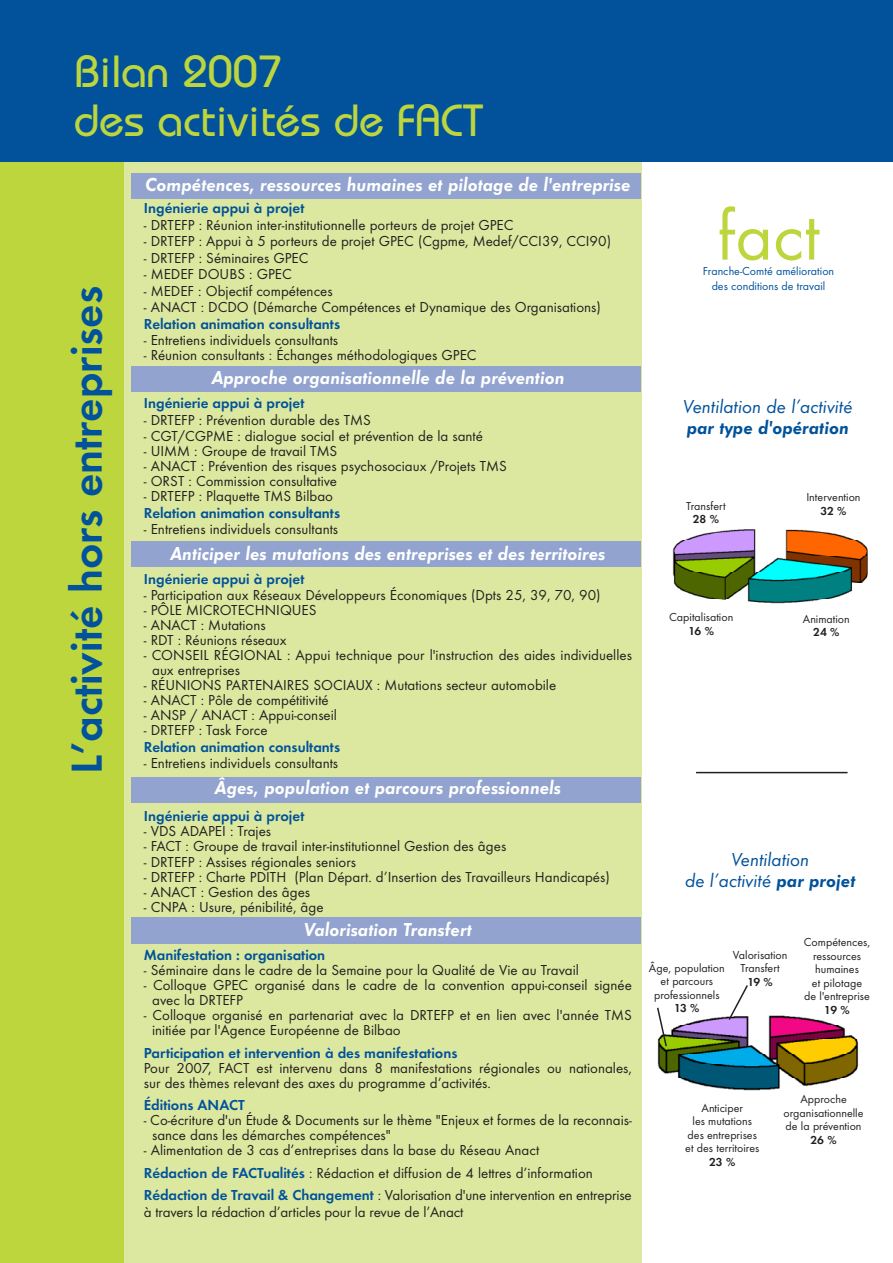
<style>
.page{position:relative;width:893px;height:1263px;background:#fff}
.page>*{position:absolute;margin:0;border:0;box-sizing:border-box;transform-origin:0 0}
.Normal_e{font:72px "Function";color:#bdd63e}
.Normal_e-2{font:500 45px "Bauhaus";color:#bdd63e}
.Normal_e-3{font:700 45px "Function";color:#01529b}
.Normal_e-4{font:italic 700 19.5px "Function";color:#fff}
.Normal_e-5{font:italic 19.5px/21px "Function";color:#01529b;text-align:center}
.Normal_e-6{font:italic 700 19.5px "Function";color:#01529b}
.Normal_e-7{font:15px/15px "Function";color:#231f20}
.Normal_e-8{font:700 15px "Function";color:#01529b}
.Normal_e-9{font:12px/13.5px "Function";color:#231f20;text-align:center}
.Normal_e-10{font:12px/15px "Function";color:#01529b;text-align:center}
.Normal_e-11{font:700 12px "Function";color:#231f20}
.s1{font-weight:700;color:#01529b}
.s2{font-weight:700}
</style>
<div class="page">
<img style="left:657px;top:1015px;width:202px;height:76px">
<img style="left:672px;top:529px;width:196px;height:75px">
<div style="left:123px;top:153px;width:519px;height:1110px;background:#dce89f"></div>
<div style="left:0;top:43px;width:123px;height:1220px;background:#bdd63e"></div>
<div style="left:0;top:0;width:893px;height:162px;background:#01529b"></div>
<div style="left:132px;top:366px;width:509px;height:25px;background:#91a3ce"></div>
<div style="left:132px;top:173px;width:509px;height:26px;background:#91a3ce"></div>
<div style="left:132px;top:777px;width:509px;height:26px;background:#91a3ce"></div>
<div style="left:132px;top:917px;width:509px;height:27px;background:#91a3ce"></div>
<div style="left:132px;top:541px;width:509px;height:26px;background:#91a3ce"></div>
<hr style="left:696px;top:772px;width:152px;height:1px;background:#231f20">
<svg style="left:657px;top:1007px;width:11px;height:41px"></svg>
<svg style="left:727px;top:985px;width:22px;height:36px"></svg>
<p class="Normal_e-2" style="left:74px;top:45px;width:210px">Bilan 2007</p>
<p class="Normal_e-2" style="left:74px;top:94px;width:410px">des activités de FACT</p>
<p class="Normal_e-3" style="left:60px;top:774px;width:490px;rotate:-90deg">L’activité hors entreprises</p>
<p class="Normal_e-4" style="left:145px;top:173px;width:487px">Compétences, ressources humaines et pilotage de l'entreprise</p>
<p class="Normal_e-8" style="left:144px;top:199px;width:162px">Ingénierie appui à projet</p>
<p class="Normal_e-7" style="left:144px;top:217px;width:371px">- DRTEFP : Réunion inter-institutionnelle porteurs de projet GPEC</p>
<p class="Normal_e-7" style="left:144px;top:234px;width:469px">- DRTEFP : Appui à 5 porteurs de projet GPEC (Cgpme, Medef/CCI39, CCI90)</p>
<p class="Normal_e-7" style="left:144px;top:250px;width:166px">- DRTEFP : Séminaires GPEC</p>
<p class="Normal_e-7" style="left:144px;top:267px;width:150px">- MEDEF DOUBS : GPEC</p>
<p class="Normal_e-7" style="left:144px;top:283px;width:190px">- MEDEF : Objectif compétences</p>
<p class="Normal_e-7" style="left:144px;top:300px;width:458px">- ANACT : DCDO (Démarche Compétences et Dynamique des Organisations)</p>
<p class="Normal_e-8" style="left:144px;top:315px;width:198px">Relation animation consultants</p>
<p class="Normal_e-7" style="left:144px;top:333px;width:196px">- Entretiens individuels consultants</p>
<p class="Normal_e-7" style="left:144px;top:348px;width:334px">- Réunion consultants : Échanges méthodologiques GPEC</p>
<p class="Normal_e-4" style="left:211px;top:366px;width:355px">Approche organisationnelle de la prévention</p>
<p class="Normal_e-8" style="left:144px;top:394px;width:162px">Ingénierie appui à projet</p>
<p class="Normal_e-7" style="left:144px;top:412px;width:228px">- DRTEFP : Prévention durable des TMS</p>
<p class="Normal_e-7" style="left:144px;top:429px;width:341px">- CGT/CGPME : dialogue social et prévention de la santé</p>
<p class="Normal_e-7" style="left:144px;top:444px;width:195px">- UIMM : Groupe de travail TMS</p>
<p class="Normal_e-7" style="left:144px;top:459px;width:365px">- ANACT : Prévention des risques psychosociaux /Projets TMS</p>
<p class="Normal_e-7" style="left:144px;top:474px;width:195px">- ORST : Commission consultative</p>
<p class="Normal_e-7" style="left:144px;top:489px;width:191px">- DRTEFP : Plaquette TMS Bilbao</p>
<p class="Normal_e-8" style="left:144px;top:504px;width:198px">Relation animation consultants</p>
<p class="Normal_e-7" style="left:144px;top:522px;width:196px">- Entretiens individuels consultants</p>
<p class="Normal_e-4" style="left:170px;top:542px;width:437px">Anticiper les mutations des entreprises et des territoires</p>
<p class="Normal_e-8" style="left:144px;top:570px;width:162px">Ingénierie appui à projet</p>
<p class="Normal_e-7" style="left:144px;top:588px;width:458px">- Participation aux Réseaux Développeurs Économiques (Dpts 25, 39, 70, 90)</p>
<p class="Normal_e-7" style="left:144px;top:603px;width:174px">- PÔLE MICROTECHNIQUES</p>
<p class="Normal_e-7" style="left:144px;top:618px;width:123px">- ANACT : Mutations</p>
<p class="Normal_e-7" style="left:144px;top:633px;width:144px">- RDT : Réunions réseaux</p>
<p class="Normal_e-7" style="left:152px;top:648px;width:481px;text-indent:-8px">- CONSEIL RÉGIONAL : Appui technique pour l'instruction des aides individuelles aux entreprises</p>
<p class="Normal_e-7" style="left:144px;top:678px;width:414px">- RÉUNIONS PARTENAIRES SOCIAUX : Mutations secteur automobile</p>
<p class="Normal_e-7" style="left:144px;top:693px;width:186px">- ANACT : Pôle de compétitivité</p>
<p class="Normal_e-7" style="left:144px;top:708px;width:195px">- ANSP / ANACT : Appui-conseil</p>
<p class="Normal_e-7" style="left:144px;top:723px;width:125px">- DRTEFP : Task Force</p>
<p class="Normal_e-8" style="left:144px;top:738px;width:198px">Relation animation consultants</p>
<p class="Normal_e-7" style="left:144px;top:756px;width:196px">- Entretiens individuels consultants</p>
<p class="Normal_e-4" style="left:215px;top:776px;width:348px">Âges, population et parcours professionnels</p>
<p class="Normal_e-8" style="left:144px;top:807px;width:162px">Ingénierie appui à projet</p>
<p class="Normal_e-7" style="left:144px;top:823px;width:129px">- VDS ADAPEI : Trajes</p>
<p class="Normal_e-7" style="left:144px;top:838px;width:364px">- FACT : Groupe de travail inter-institutionnel Gestion des âges</p>
<p class="Normal_e-7" style="left:144px;top:855px;width:214px">- DRTEFP : Assises régionales seniors</p>
<p class="Normal_e-7" style="left:144px;top:870px;width:467px">- DRTEFP : Charte PDITH (Plan Départ. d’Insertion des Travailleurs Handicapés)</p>
<p class="Normal_e-7" style="left:144px;top:885px;width:168px">- ANACT : Gestion des âges</p>
<p class="Normal_e-7" style="left:144px;top:900px;width:181px">- CNPA : Usure, pénibilité, âge</p>
<p class="Normal_e-4" style="left:304px;top:918px;width:170px">Valorisation Transfert</p>
<p class="Normal_e-8" style="left:144px;top:946px;width:183px">Manifestation : organisation</p>
<p class="Normal_e-7" style="left:144px;top:963px;width:437px">- Séminaire dans le cadre de la Semaine pour la Qualité de Vie au Travail</p>
<p class="Normal_e-7" style="left:152px;top:978px;width:481px;text-indent:-8px">- Colloque GPEC organisé dans le cadre de la convention appui-conseil signée avec la DRTEFP</p>
<p class="Normal_e-7" style="left:152px;top:1008px;width:481px;text-indent:-8px">- Colloque organisé en partenariat avec la DRTEFP et en lien avec l'année TMS initiée par l'Agence Européenne de Bilbao</p>
<p class="Normal_e-8" style="left:144px;top:1044px;width:315px">Participation et intervention à des manifestations</p>
<p class="Normal_e-7" style="left:144px;top:1060px;width:489px">Pour 2007, FACT est intervenu dans 8 manifestations régionales ou nationales, sur des thèmes relevant des axes du programme d’activités.</p>
<p class="Normal_e-8" style="left:144px;top:1096px;width:102px">Éditions ANACT</p>
<p class="Normal_e-7" style="left:152px;top:1113px;width:481px;text-indent:-8px">- Co-écriture d'un Étude &amp; Documents sur le thème "Enjeux et formes de la reconnais&shy;sance dans les démarches compétences"</p>
<p class="Normal_e-7" style="left:144px;top:1143px;width:397px">- Alimentation de 3 cas d’entreprises dans la base du Réseau Anact</p>
<p class="Normal_e-7" style="left:144px;top:1165px;width:450px"><span class="s1">Rédaction de FACTualités</span> : Rédaction et diffusion de 4 lettres d’information</p>
<p class="Normal_e-7" style="left:144px;top:1187px;width:489px;line-height:16.5px"><span class="s1">Rédaction de Travail &amp; Changement</span> : Valorisation d'une intervention en entreprise à travers la rédaction d’articles pour la revue de l’Anact</p>
<p class="Normal_e" style="left:717px;top:194px;width:104px">fact</p>
<p class="Normal_e-10" style="left:703px;top:263px;width:133px">Franche-Comté amélioration des conditions de travail</p>
<p class="Normal_e-5" style="left:683px;top:396px;width:171px">Ventilation de l’activité</p>
<p class="Normal_e-6" style="left:687px;top:416px;width:164px">par type d'opération</p>
<p class="Normal_e-9" style="left:686px;top:499px;width:41px">Transfert</p>
<p class="Normal_e-11" style="left:693px;top:512px;width:28px">28 %</p>
<p class="Normal_e-9" style="left:669px;top:611px;width:66px">Capitalisation</p>
<p class="Normal_e-11" style="left:688px;top:624px;width:27px">16 %</p>
<p class="Normal_e-9" style="left:806px;top:490px;width:56px">Intervention</p>
<p class="Normal_e-11" style="left:820px;top:503px;width:28px">32 %</p>
<p class="Normal_e-9" style="left:803px;top:612px;width:48px">Animation</p>
<p class="Normal_e-11" style="left:813px;top:625px;width:28px">24 %</p>
<p class="Normal_e-5" style="left:685px;top:849px;width:172px">Ventilation<br>de l’activité <span class="s2">par projet</span></p>
<p class="Normal_e-9" style="left:649px;top:961px;width:77px">Âge, population</p>
<p class="Normal_e-9" style="left:661px;top:974px;width:54px">et parcours</p>
<p class="Normal_e-9" style="left:654px;top:988px;width:67px">professionnels</p>
<p class="Normal_e-11" style="left:674px;top:1001px;width:27px">13 %</p>
<p class="Normal_e-9" style="left:733px;top:948px;width:56px">Valorisation<br>Transfert</p>
<p class="Normal_e-11" style="left:747px;top:975px;width:27px">19 %</p>
<p class="Normal_e-9" style="left:804px;top:935px;width:68px">Compétences,</p>
<p class="Normal_e-9" style="left:813px;top:949px;width:49px">ressources</p>
<p class="Normal_e-9" style="left:815px;top:962px;width:45px">humaines</p>
<p class="Normal_e-9" style="left:812px;top:976px;width:52px">et pilotage</p>
<p class="Normal_e-9" style="left:804px;top:989px;width:67px">de l'entreprise</p>
<p class="Normal_e-11" style="left:824px;top:1002px;width:27px">19 %</p>
<p class="Normal_e-9" style="left:702px;top:1101px;width:43px">Anticiper</p>
<p class="Normal_e-9" style="left:692px;top:1115px;width:61px">les mutations</p>
<p class="Normal_e-9" style="left:688px;top:1128px;width:71px">des entreprises</p>
<p class="Normal_e-9" style="left:685px;top:1142px;width:76px">et des territoires</p>
<p class="Normal_e-11" style="left:709px;top:1155px;width:28px">23 %</p>
<p class="Normal_e-9" style="left:800px;top:1093px;width:48px">Approche</p>
<p class="Normal_e-9" style="left:783px;top:1106px;width:82px">organisationnelle</p>
<p class="Normal_e-9" style="left:785px;top:1120px;width:77px">de la prévention</p>
<p class="Normal_e-11" style="left:810px;top:1133px;width:28px">26 %</p>
</div>
